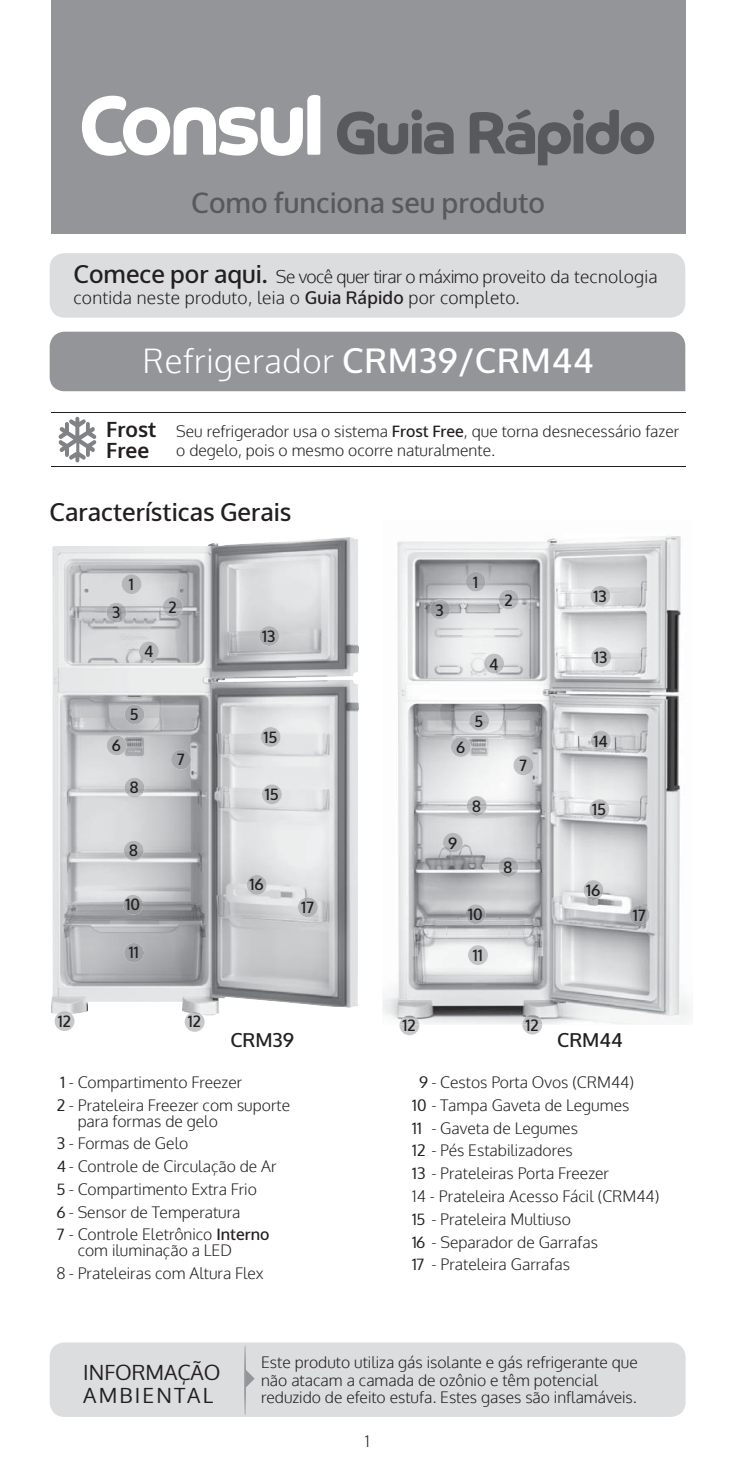
<style>
.page{position:relative;width:735px;height:1474px;background:#fff}
.page>*{position:absolute;margin:0;border:0;box-sizing:border-box;transform-origin:0 0}
.t1{font:300 33.07px "Oxygen";letter-spacing:.02em;color:#fff}
.t2{font:500 28px "Oxygen";color:#58595b}
.t3{font:500 24.5px "Oxygen";color:#231f20}
.t4{font:21px/22.8px "Oxygen";color:#231f20}
.t5{font:700 21px/21px "Oxygen";color:#231f20}
.t6{font:500 19.25px "Oxygen";color:#231f20}
.t7{font:300 17.5px/21px "Oxygen";letter-spacing:.01em;color:#231f20}
.t8{font:300 15.75px/22.8px "Oxygen";color:#231f20}
.t9{font:500 15.75px "Oxygen";color:#231f20}
.s1{font-weight:500;font-size:24.5px}
.s2{font-weight:500}
.s3{font-weight:500;font-size:34.12px}
.s4{font-weight:400}
</style>
<div class="page">
<img style="left:51px;top:537px;width:308px;height:478px">
<img style="left:383px;top:536px;width:308px;height:488px">
<div style="left:50px;top:331px;width:635px;height:60px;background:#939598"></div>
<div style="left:51px;top:0;width:634px;height:234px;background:#939598"></div>
<svg style="left:82px;top:95px;width:238px;height:61px"></svg>
<svg style="left:337px;top:110px;width:316px;height:55px"></svg>
<div style="left:50px;top:253px;width:635px;height:64px;background:#dcddde;border-radius:15px"></div>
<div style="left:50px;top:1342px;width:635px;height:74px;background:#dcddde;border-radius:15px"></div>
<svg style="left:246px;top:1370px;width:8px;height:17px"></svg>
<hr style="left:244px;top:1344px;width:2px;height:71px;background:#939598;border-radius:50%">
<svg style="left:59px;top:417px;width:37px;height:45px"></svg>
<hr style="left:51px;top:412px;width:634px;height:1px;background:#231f20">
<hr style="left:51px;top:466px;width:634px;height:1px;background:#231f20">
<img style="left:465px;top:571px;width:20px;height:20px;border-radius:50%">
<img style="left:498px;top:589px;width:20px;height:20px;border-radius:50%">
<img style="left:430px;top:599px;width:19px;height:20px;border-radius:50%">
<img style="left:484px;top:653px;width:20px;height:20px;border-radius:50%">
<img style="left:466px;top:796px;width:20px;height:20px;border-radius:50%">
<img style="left:590px;top:730px;width:20px;height:20px;border-radius:50%">
<img style="left:468px;top:945px;width:19px;height:20px;border-radius:50%">
<svg style="left:399px;top:1024px;width:20px;height:11px"></svg>
<img style="left:399px;top:1015px;width:20px;height:9px">
<img style="left:590px;top:586px;width:20px;height:19px;border-radius:50%">
<img style="left:469px;top:710px;width:20px;height:20px;border-radius:50%">
<img style="left:442px;top:832px;width:20px;height:20px;border-radius:50%">
<img style="left:465px;top:904px;width:20px;height:20px;border-radius:50%">
<svg style="left:522px;top:1024px;width:20px;height:10px"></svg>
<img style="left:522px;top:1014px;width:20px;height:10px">
<img style="left:589px;top:799px;width:20px;height:20px;border-radius:50%">
<img style="left:583px;top:880px;width:20px;height:20px;border-radius:50%">
<img style="left:591px;top:647px;width:19px;height:20px;border-radius:50%">
<img style="left:629px;top:905px;width:20px;height:20px;border-radius:50%">
<img style="left:498px;top:857px;width:20px;height:20px;border-radius:50%">
<img style="left:450px;top:737px;width:20px;height:19px;border-radius:50%">
<img style="left:513px;top:755px;width:20px;height:20px;border-radius:50%">
<img style="left:163px;top:597px;width:20px;height:20px;border-radius:50%">
<img style="left:106px;top:602px;width:20px;height:20px;border-radius:50%">
<img style="left:139px;top:641px;width:20px;height:20px;border-radius:50%">
<img style="left:171px;top:749px;width:20px;height:20px;border-radius:50%">
<img style="left:107px;top:735px;width:19px;height:20px;border-radius:50%">
<img style="left:124px;top:777px;width:20px;height:20px;border-radius:50%">
<img style="left:124px;top:943px;width:20px;height:19px;border-radius:50%">
<img style="left:123px;top:894px;width:20px;height:20px;border-radius:50%">
<img style="left:125px;top:704px;width:19px;height:20px;border-radius:50%">
<img style="left:260px;top:727px;width:20px;height:20px;border-radius:50%">
<svg style="left:55px;top:1011px;width:19px;height:20px"></svg>
<img style="left:247px;top:875px;width:19px;height:19px;border-radius:50%">
<img style="left:124px;top:840px;width:20px;height:20px;border-radius:50%">
<svg style="left:185px;top:1011px;width:19px;height:20px"></svg>
<img style="left:259px;top:626px;width:20px;height:20px;border-radius:50%">
<img style="left:262px;top:784px;width:20px;height:20px;border-radius:50%">
<img style="left:298px;top:897px;width:19px;height:20px;border-radius:50%">
<img style="left:122px;top:574px;width:19px;height:20px;border-radius:50%">
<h2 class="t2" style="left:191px;top:184px;width:355px">Como funciona seu produto</h2>
<p class="t7" style="left:73px;top:265px;width:585px"><span class="s1">Comece por aqui.</span> Se você quer tirar o máximo proveito da tecnologia contida neste produto, leia o <span class="s2">Guia Rápido</span> por completo.</p>
<h1 class="t1" style="left:142px;top:339px;width:452px">Refrigerador <span class="s3">CRM39/CRM44</span></h1>
<h3 class="t5" style="left:106px;top:418px;width:52px">Frost<br>Free</h3>
<p class="t8" style="left:176px;top:421px;width:504px;line-height:19.2px">Seu refrigerador usa o sistema <span class="s2">Frost Free</span>, que torna desnecessário fazer o degelo, pois o mesmo ocorre naturalmente.</p>
<h3 class="t3" style="left:50px;top:496px;width:243px">Características Gerais</h3>
<p class="t9" style="left:58px;top:1010px;width:15px">12</p>
<p class="t9" style="left:112px;top:602px;width:10px">3</p>
<p class="t9" style="left:129px;top:573px;width:6px">1</p>
<p class="t9" style="left:144px;top:641px;width:11px">4</p>
<p class="t9" style="left:168px;top:596px;width:10px">2</p>
<p class="t9" style="left:112px;top:735px;width:11px">6</p>
<p class="t9" style="left:130px;top:704px;width:10px">5</p>
<p class="t9" style="left:130px;top:777px;width:10px">8</p>
<p class="t9" style="left:129px;top:840px;width:10px">8</p>
<p class="t9" style="left:125px;top:894px;width:16px">10</p>
<p class="t9" style="left:129px;top:942px;width:11px">11</p>
<p class="t9" style="left:177px;top:749px;width:9px">7</p>
<p class="t9" style="left:188px;top:1011px;width:15px">12</p>
<p class="t9" style="left:262px;top:625px;width:15px">13</p>
<p class="t9" style="left:263px;top:726px;width:15px">15</p>
<p class="t9" style="left:264px;top:784px;width:15px">15</p>
<p class="t9" style="left:249px;top:874px;width:16px">16</p>
<p class="t9" style="left:301px;top:896px;width:15px">17</p>
<p class="t6" style="left:230px;top:1027px;width:65px">CRM39</p>
<p class="t8" style="left:57px;top:1070px;width:235px"><span class="s4">1</span> - Compartimento Freezer<br><span class="s4">2</span> - Prateleira Freezer com suporte</p>
<p class="t8" style="left:57px;top:1109px;width:221px;text-indent:21px">para formas de gelo<br><span class="s4">3</span> - Formas de Gelo<br><span class="s4">4</span> - Controle de Circulação de Ar<br><span class="s4">5</span> - Compartimento Extra Frio<br><span class="s4">6</span> - Sensor de Temperatura<br><span class="s4">7</span> - Controle Eletrônico <span class="s2">Interno</span></p>
<p class="t8" style="left:57px;top:1238px;width:208px;text-indent:21px">com iluminação a LED<br>8 - Prateleiras com Altura Flex</p>
<p class="t9" style="left:435px;top:599px;width:10px">3</p>
<p class="t9" style="left:473px;top:571px;width:6px">1</p>
<p class="t9" style="left:504px;top:589px;width:10px">2</p>
<p class="t9" style="left:489px;top:653px;width:11px">4</p>
<p class="t9" style="left:456px;top:737px;width:11px">6</p>
<p class="t9" style="left:474px;top:710px;width:10px">5</p>
<p class="t9" style="left:448px;top:832px;width:10px">9</p>
<p class="t9" style="left:472px;top:796px;width:10px">8</p>
<p class="t9" style="left:468px;top:904px;width:16px">10</p>
<p class="t9" style="left:472px;top:945px;width:11px">11</p>
<p class="t9" style="left:519px;top:755px;width:9px">7</p>
<p class="t9" style="left:503px;top:857px;width:10px">8</p>
<p class="t9" style="left:593px;top:586px;width:15px">13</p>
<p class="t9" style="left:594px;top:647px;width:15px">13</p>
<p class="t9" style="left:593px;top:730px;width:16px">14</p>
<p class="t9" style="left:591px;top:799px;width:15px">15</p>
<p class="t9" style="left:585px;top:880px;width:16px">16</p>
<p class="t9" style="left:632px;top:905px;width:15px">17</p>
<p class="t9" style="left:402px;top:1015px;width:15px">12</p>
<p class="t9" style="left:525px;top:1014px;width:15px">12</p>
<p class="t6" style="left:557px;top:1027px;width:67px">CRM44</p>
<p class="t8" style="left:412px;top:1070px;width:248px;text-indent:7px"><span class="s4">9</span> - Cestos Porta Ovos (CRM44)<br><span class="s4">10</span> - Tampa Gaveta de Legumes<br><span class="s4">11</span> - Gaveta de Legumes<br><span class="s4">12</span> - Pés Estabilizadores<br><span class="s4">13</span> - Prateleiras Porta Freezer<br>14 - Prateleira Acesso Fácil (CRM44)<br><span class="s4">15</span> - Prateleira Multiuso<br><span class="s4">16</span> - Separador de Garrafas<br><span class="s4">17</span> - Prateleira Garrafas</p>
<h3 class="t4" style="left:83px;top:1360px;width:139px">INFORMAÇÃO<br>AMBIENTAL</h3>
<p class="t8" style="left:261px;top:1353px;width:378px;line-height:17.5px">Este produto utiliza gás isolante e gás refrigerante que não atacam a camada de ozônio e têm potencial reduzido de efeito estufa. Estes gases são inflamáveis.</p>
<p class="t8" style="left:365px;top:1429px;width:6px">1</p>
</div>
